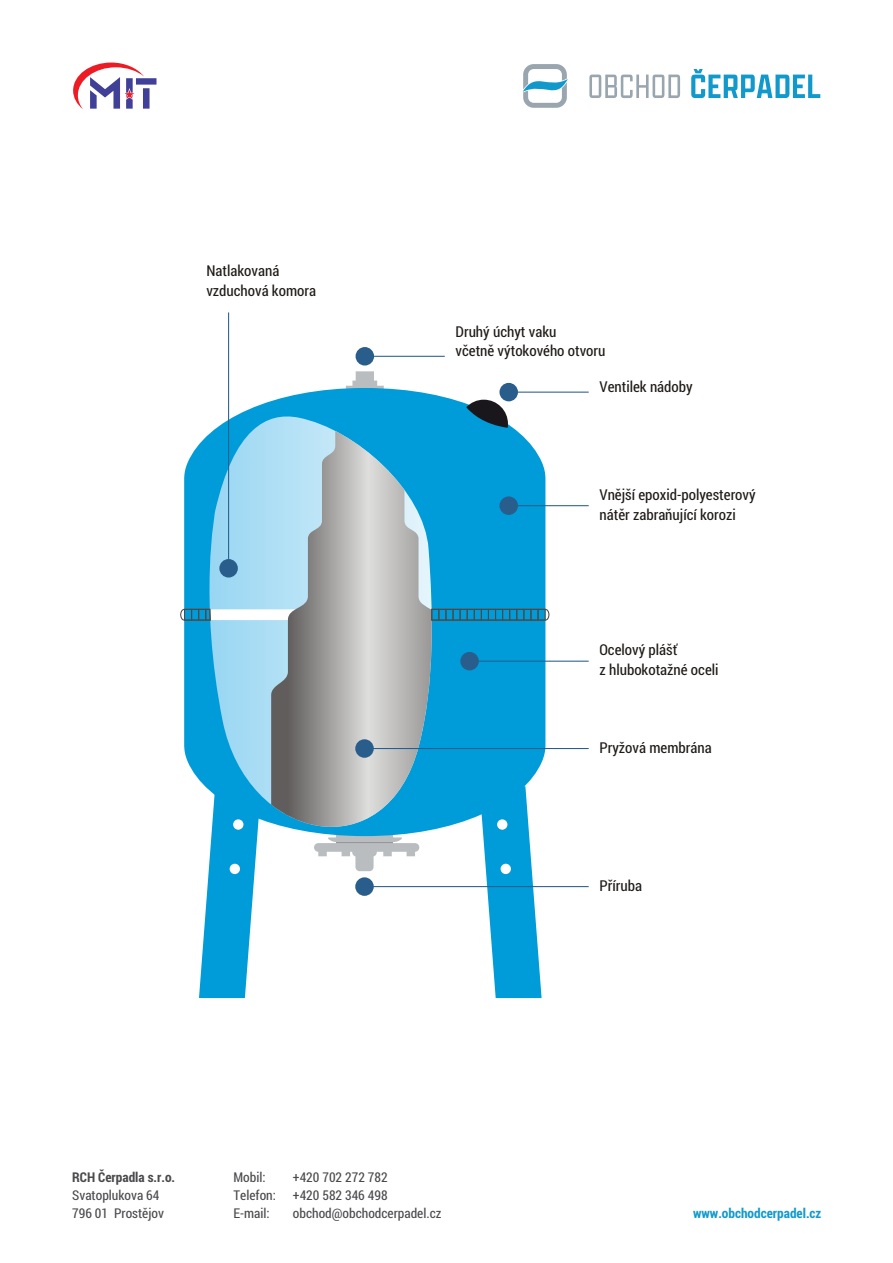
<style>
.page{position:relative;width:893px;height:1263px;background:#fff}
.page>*{position:absolute;margin:0;border:0;box-sizing:border-box;transform-origin:0 0}
.t1{font:15px/19.8px "Roboto Condensed";color:#1f1a17}
.t2{font:13.5px/17.9px "Roboto Condensed";color:#4a4a4d}
.t3{font:700 13.5px "Roboto Condensed";color:#1299cc}
.t4{font:700 13.5px "Roboto Condensed";color:#4a4a4d}
</style>
<div class="page">
<svg style="left:73px;top:63px;width:83px;height:46px"></svg>
<svg style="left:589px;top:75px;width:91px;height:23px"></svg>
<svg style="left:691px;top:69px;width:129px;height:29px"></svg>
<svg style="left:523px;top:64px;width:45px;height:44px"></svg>
<svg style="left:346px;top:371px;width:38px;height:17px"></svg>
<svg style="left:199px;top:872px;width:56px;height:126px"></svg>
<svg style="left:479px;top:836px;width:63px;height:162px"></svg>
<svg style="left:184px;top:388px;width:361px;height:448px;background:#26aade"></svg>
<svg style="left:466px;top:400px;width:42px;height:28px"></svg>
<svg style="left:198px;top:411px;width:237px;height:461px;background:#73c6e9"></svg>
<svg style="left:271px;top:431px;width:162px;height:414px;background:#99b4bf"></svg>
<svg style="left:431px;top:608px;width:119px;height:13px"></svg>
<div style="left:431px;top:609px;width:8px;height:12px;border:1px solid #4d4a47"></div>
<div style="left:438px;top:609px;width:8px;height:12px;border:1px solid #4d4a47"></div>
<div style="left:445px;top:609px;width:9px;height:12px;border:1px solid #4d4a47"></div>
<div style="left:452px;top:609px;width:9px;height:12px;border:1px solid #4d4a47"></div>
<div style="left:460px;top:609px;width:8px;height:12px;border:1px solid #4d4a47"></div>
<div style="left:467px;top:609px;width:8px;height:12px;border:1px solid #4d4a47"></div>
<div style="left:474px;top:609px;width:8px;height:12px;border:1px solid #4d4a47"></div>
<div style="left:481px;top:609px;width:8px;height:12px;border:1px solid #4d4a47"></div>
<div style="left:488px;top:609px;width:8px;height:12px;border:1px solid #4d4a47"></div>
<div style="left:495px;top:609px;width:8px;height:12px;border:1px solid #4d4a47"></div>
<div style="left:502px;top:609px;width:8px;height:12px;border:1px solid #4d4a47"></div>
<div style="left:509px;top:609px;width:8px;height:12px;border:1px solid #4d4a47"></div>
<div style="left:516px;top:609px;width:8px;height:12px;border:1px solid #4d4a47"></div>
<div style="left:523px;top:609px;width:8px;height:12px;border:1px solid #4d4a47"></div>
<div style="left:530px;top:609px;width:9px;height:12px;border:1px solid #4d4a47"></div>
<div style="left:537px;top:609px;width:9px;height:12px;border:1px solid #4d4a47"></div>
<svg style="left:180px;top:608px;width:189px;height:13px"></svg>
<div style="left:198px;top:609px;width:8px;height:12px;border:1px solid #4d4a47"></div>
<div style="left:191px;top:609px;width:8px;height:12px;border:1px solid #4d4a47"></div>
<div style="left:184px;top:609px;width:8px;height:12px;border:1px solid #4d4a47"></div>
<div style="left:219px;top:559px;width:19px;height:18px;background:#295e8c;border-radius:50%"></div>
<hr style="left:228px;top:312px;width:1px;height:256px;background:#295e8c">
<div style="left:356px;top:347px;width:18px;height:19px;background:#295e8c;border-radius:50%"></div>
<hr style="left:365px;top:356px;width:80px;height:1px;background:#295e8c">
<div style="left:499px;top:383px;width:19px;height:18px;background:#295e8c;border-radius:50%"></div>
<hr style="left:509px;top:392px;width:80px;height:1px;background:#295e8c">
<div style="left:499px;top:496px;width:19px;height:19px;background:#295e8c;border-radius:50%"></div>
<hr style="left:509px;top:505px;width:80px;height:1px;background:#295e8c">
<div style="left:460px;top:652px;width:19px;height:18px;background:#295e8c;border-radius:50%"></div>
<hr style="left:470px;top:661px;width:119px;height:1px;background:#295e8c">
<div style="left:355px;top:739px;width:19px;height:19px;background:#295e8c;border-radius:50%"></div>
<hr style="left:364px;top:748px;width:225px;height:1px;background:#295e8c">
<div style="left:355px;top:877px;width:19px;height:19px;background:#295e8c;border-radius:50%"></div>
<hr style="left:364px;top:886px;width:225px;height:1px;background:#295e8c">
<p class="t1" style="left:206px;top:261px;width:111px">Natlakovaná vzduchová komora</p>
<p class="t1" style="left:456px;top:321px;width:151px">Druhý úchyt vaku<br>včetně výtokového otvoru</p>
<p class="t1" style="left:599px;top:376px;width:95px">Ventilek nádoby</p>
<p class="t1" style="left:599px;top:484px;width:158px">Vnější epoxid-polyesterový nátěr zabraňující korozi</p>
<p class="t1" style="left:599px;top:640px;width:121px">Ocelový plášť<br>z hlubokotažné oceli</p>
<p class="t1" style="left:599px;top:737px;width:114px">Pryžová membrána</p>
<p class="t1" style="left:599px;top:875px;width:44px">Příruba</p>
<p class="t4" style="left:72px;top:1168px;width:104px">RCH Čerpadla s.r.o.</p>
<p class="t2" style="left:72px;top:1186px;width:93px">Svatoplukova 64<br>796 01 Prostějov</p>
<p class="t2" style="left:234px;top:1168px;width:44px">Mobil:<br>Telefon:<br>E-mail:</p>
<p class="t2" style="left:293px;top:1168px;width:150px">+420 702 272 782<br>+420 582 346 498 obchod@obchodcerpadel.cz</p>
<p class="t3" style="left:693px;top:1204px;width:130px">www.obchodcerpadel.cz</p>
</div>
